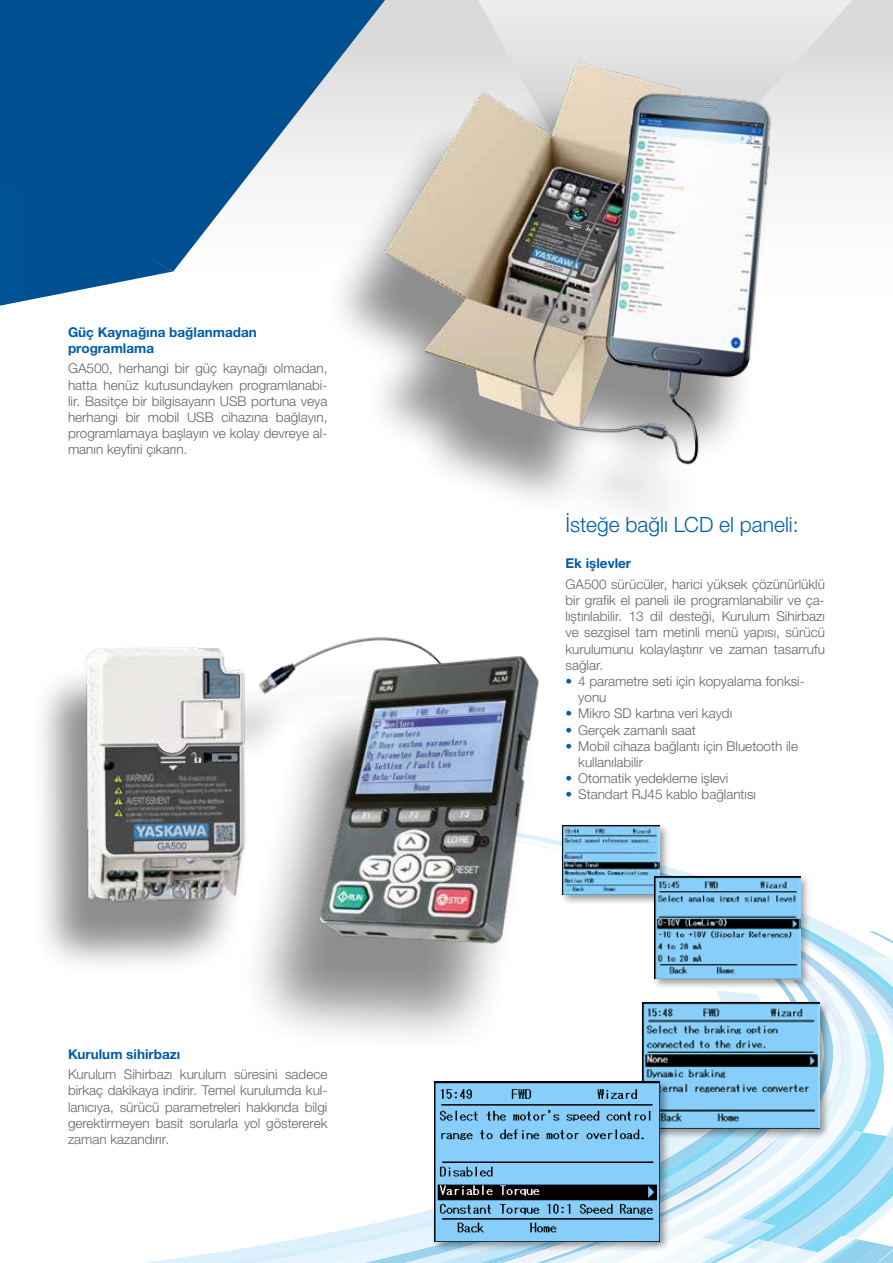
<style>
.page{position:relative;width:893px;height:1263px;background:#fff}
.page>*{position:absolute;margin:0;border:0;box-sizing:border-box;transform-origin:0 0}
.t1{font:300 21px "Helvetica Neue LTW1 G";color:#005da9}
.t2{font:300 13.5px/16.2px "Helvetica Neue LTW1 G";color:#646363;text-align:justify}
.t3{font:700 13.5px/16.2px "Helvetica Neue LTW1 G";color:#005da9}
.s1{color:#005da9}
</style>
<div class="page">
<div style="left:385px;top:0;width:93px;height:53px;background:#dadada"></div>
<svg style="left:478px;top:0;width:141px;height:53px"></svg>
<svg style="left:619px;top:0;width:274px;height:179px"></svg>
<svg style="left:0;top:271px;width:173px;height:35px"></svg>
<svg style="left:0;top:0;width:385px;height:271px"></svg>
<svg style="left:213px;top:837px;width:680px;height:426px"></svg>
<div style="left:559px;top:823px;width:112px;height:82px;background:#000;opacity:.4"></div>
<img style="left:562px;top:825px;width:97px;height:69px">
<div style="left:652px;top:873px;width:159px;height:117px;background:#000;opacity:.4"></div>
<img style="left:655px;top:876px;width:145px;height:103px">
<div style="left:639px;top:999px;width:192px;height:140px;background:#000;opacity:.4"></div>
<img style="left:642px;top:1002px;width:178px;height:126px">
<div style="left:431px;top:1079px;width:240px;height:174px;background:#000;opacity:.4"></div>
<img style="left:434px;top:1081px;width:226px;height:160px">
<div style="left:30px;top:655px;width:430px;height:321px;background:#000;opacity:.45"></div>
<img style="left:81px;top:637px;width:348px;height:269px">
<div style="left:238px;top:683px;width:302px;height:372px;background:#000;opacity:.45"></div>
<img style="left:317px;top:651px;width:224px;height:296px">
<div style="left:322px;top:84px;width:451px;height:466px;background:#000;opacity:.45"></div>
<img style="left:378px;top:53px;width:397px;height:415px">
<p class="t3" style="left:68px;top:324px;width:190px">Güç Kaynağına bağlanmadan programlama</p>
<p class="t2" style="left:68px;top:360px;width:261px">GA500, herhangi bir güç kaynağı olmadan, hatta henüz kutusundayken programlanabi&shy;lir. Basitçe bir bilgisayarın USB portuna veya herhangi bir mobil USB cihazına bağlayın, programlamaya başlayın ve kolay devreye al&shy;manın keyfini çıkarın.</p>
<p class="t3" style="left:68px;top:1046px;width:114px">Kurulum sihirbazı</p>
<p class="t2" style="left:68px;top:1066px;width:261px">Kurulum Sihirbazı kurulum süresini sadece birkaç dakikaya indirir. Temel kurulumda kul&shy;lanıcıya, sürücü parametreleri hakkında bilgi gerektirmeyen basit sorularla yol göstererek zaman kazandırır.</p>
<h1 class="t1" style="left:565px;top:511px;width:235px">İsteğe bağlı LCD el paneli:</h1>
<p class="t3" style="left:565px;top:555px;width:67px">Ek işlevler</p>
<p class="t2" style="left:565px;top:576px;width:261px">GA500 sürücüler, harici yüksek çözünürlüklü bir grafik el paneli ile programlanabilir ve ça&shy;lıştırılabilir. 13 dil desteği, Kurulum Sihirbazı ve sezgisel tam metinli menü yapısı, sürücü kurulumunu kolaylaştırır ve zaman tasarrufu sağlar.</p>
<p class="t2" style="left:578px;top:673px;width:228px;text-indent:-13px"><span class="s1">•</span> 4 parametre seti için kopyalama fonksi&shy;yonu</p>
<p class="t2" style="left:565px;top:705px;width:168px"><span class="s1">•</span> Mikro SD kartına veri kaydı</p>
<p class="t2" style="left:565px;top:722px;width:132px"><span class="s1">•</span> Gerçek zamanlı saat</p>
<p class="t2" style="left:578px;top:738px;width:221px;text-indent:-13px"><span class="s1">•</span> Mobil cihaza bağlantı için Bluetooth ile kullanılabilir</p>
<p class="t2" style="left:565px;top:770px;width:164px"><span class="s1">•</span> Otomatik yedekleme işlevi</p>
<p class="t2" style="left:565px;top:786px;width:192px"><span class="s1">•</span> Standart RJ45 kablo bağlantısı</p>
</div>
